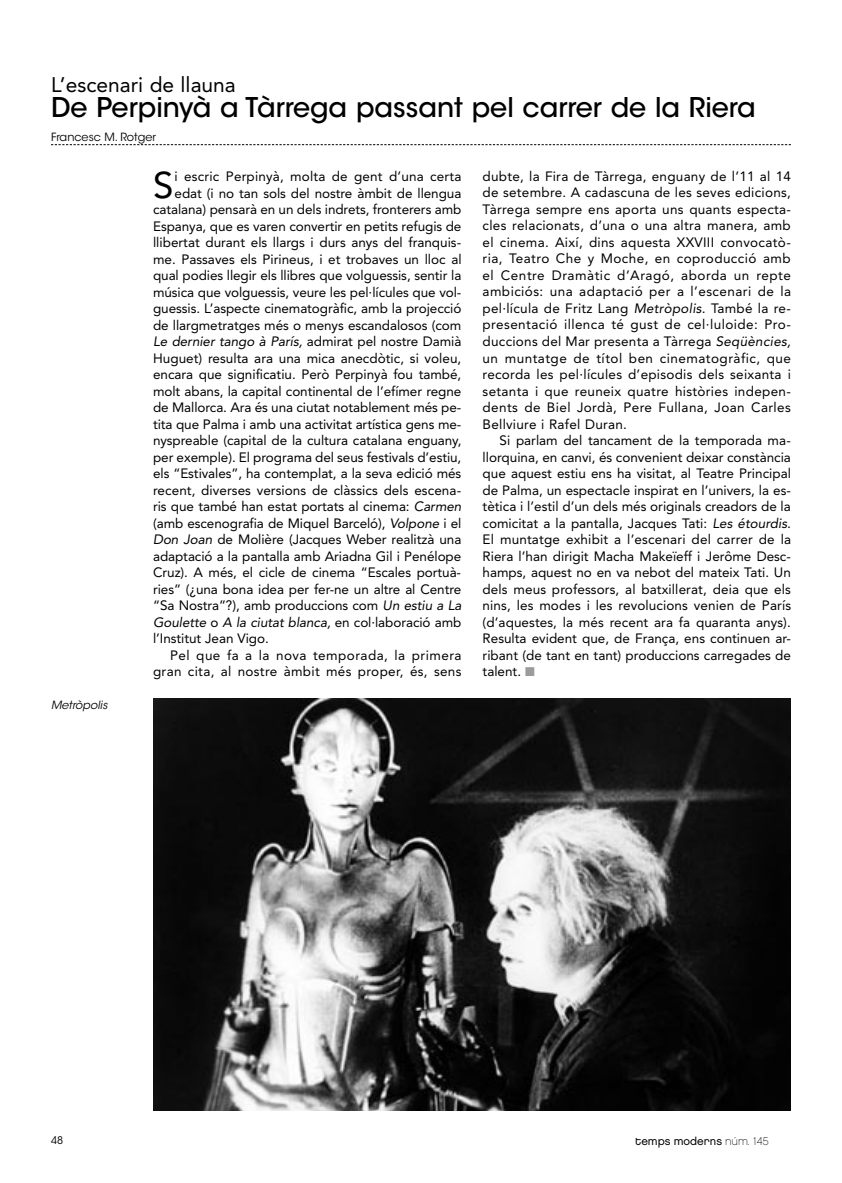
<style>
.page{position:relative;width:842px;height:1183px;background:#fff}
.page>*{position:absolute;margin:0;border:0;box-sizing:border-box;transform-origin:0 0}
.t1{font:36.75px "Avenir LT Std";color:#000}
.t2{font:500 27px "ITC Avant Garde Std";color:#000}
.t3{font:21px "Avenir LT Std";color:#000}
.t4{font:13.5px/16.5px "Avenir LT Std";letter-spacing:-.005em;color:#000;text-align:justify}
.t5{font:italic 13.5px "Avenir LT Std";letter-spacing:-.005em;color:#000}
.t6{font:13.5px "Avenir LT Std";letter-spacing:.025em;color:#000}
.t7{font:13.5px "Avenir LT Std";letter-spacing:.015em;color:#000}
.t8{font:13.5px "Avenir LT Std";letter-spacing:.035em;color:#000}
.t9{font:11.25px "Chalet London Nineteen Eighty";color:#000}
.t10{font:11.25px "ITC Avant Garde Std";color:#000}
.t11{font:italic 11.25px "ITC Avant Garde Std";color:#000}
.t12{font:10.5px "ITC Avant Garde Std";color:#000}
.s1{font-style:normal}
.s2{font-style:italic}
.s3{color:#9a9c9e}
.s4{font-family:"Chalet Paris Nineteen Eighty"}
</style>
<div class="page">
<svg style="left:51px;top:144px;width:740px;height:1px"></svg>
<hr style="left:841px;top:0;width:1px;height:1182px;background:#000">
<img style="left:153px;top:698px;width:638px;height:412px">
<h3 class="t3" style="left:51px;top:73px;width:186px">L’escenari de llauna</h3>
<h2 class="t2" style="left:51px;top:90px;width:706px">De Perpinyà a Tàrrega passant pel carrer de la Riera</h2>
<p class="t10" style="left:51px;top:130px;width:107px">Francesc M. Rotger</p>
<p class="t11" style="left:51px;top:698px;width:58px">Metròpolis</p>
<h1 class="t1" style="left:153px;top:163px;width:22px">S</h1>
<p class="t7" style="left:175px;top:168px;width:288px">i escric Perpinyà, molta de gent d’una certa</p>
<p class="t4" style="left:175px;top:185px;width:288px">edat (i no tan sols del nostre àmbit de llengua</p>
<p class="t4" style="left:153px;top:201px;width:310px">catalana) pensarà en un dels indrets, fronterers amb</p>
<p class="t4" style="left:153px;top:218px;width:310px">Espanya, que es varen convertir en petits refugis de</p>
<p class="t4" style="left:153px;top:234px;width:310px">llibertat durant els llargs i durs anys del franquis-</p>
<p class="t4" style="left:153px;top:251px;width:310px">me. Passaves els Pirineus, i et trobaves un lloc al</p>
<p class="t4" style="left:153px;top:267px;width:310px">qual podies llegir els llibres que volguessis, sentir la</p>
<p class="t4" style="left:153px;top:284px;width:310px">música que volguessis, veure les pel·lícules que vol-</p>
<p class="t4" style="left:153px;top:300px;width:310px">guessis. L’aspecte cinematogràfic, amb la projecció</p>
<p class="t4" style="left:153px;top:316px;width:310px">de llargmetratges més o menys escandalosos (com</p>
<p class="t5" style="left:153px;top:333px;width:310px">Le dernier tango à París, <span class="s1">admirat pel nostre Damià</span></p>
<p class="t4" style="left:153px;top:349px;width:310px">Huguet) resulta ara una mica anecdòtic, si voleu,</p>
<p class="t4" style="left:153px;top:366px;width:310px">encara que significatiu. Però Perpinyà fou també,</p>
<p class="t4" style="left:153px;top:382px;width:310px">molt abans, la capital continental de l’efímer regne</p>
<p class="t4" style="left:153px;top:399px;width:310px">de Mallorca. Ara és una ciutat notablement més pe-</p>
<p class="t4" style="left:153px;top:415px;width:310px">tita que Palma i amb una activitat artística gens me-</p>
<p class="t4" style="left:153px;top:432px;width:310px">nyspreable (capital de la cultura catalana enguany,</p>
<p class="t4" style="left:153px;top:448px;width:310px">per exemple). El programa del seus festivals d’estiu,</p>
<p class="t4" style="left:153px;top:465px;width:310px">els “Estivales”, ha contemplat, a la seva edició més</p>
<p class="t4" style="left:153px;top:481px;width:310px">recent, diverses versions de clàssics dels escena-</p>
<p class="t4" style="left:153px;top:498px;width:310px">ris que també han estat portats al cinema: <span class="s2">Carmen</span></p>
<p class="t4" style="left:153px;top:514px;width:310px">(amb escenografia de Miquel Barceló), <span class="s2">Volpone</span> i el</p>
<p class="t4" style="left:153px;top:531px;width:310px"><span class="s2">Don Joan</span> de Molière (Jacques Weber realitzà una</p>
<p class="t4" style="left:153px;top:547px;width:310px">adaptació a la pantalla amb Ariadna Gil i Penélope</p>
<p class="t4" style="left:153px;top:564px;width:310px">Cruz). A més, el cicle de cinema “Escales portuà-</p>
<p class="t4" style="left:153px;top:580px;width:310px">ries” (¿una bona idea per fer-ne un altre al Centre</p>
<p class="t4" style="left:153px;top:597px;width:310px">“Sa Nostra”?), amb produccions com <span class="s2">Un estiu a La</span></p>
<p class="t5" style="left:153px;top:614px;width:310px">Goulette <span class="s1">o</span> A la ciutat blanca, <span class="s1">en col·laboració amb</span></p>
<p class="t4" style="left:153px;top:630px;width:117px">l’Institut Jean Vigo.</p>
<p class="t8" style="left:170px;top:647px;width:293px">Pel que fa a la nova temporada, la primera</p>
<p class="t6" style="left:153px;top:663px;width:310px">gran cita, al nostre àmbit més proper, és, sens</p>
<p class="t4" style="left:483px;top:168px;width:310px">dubte, la Fira de Tàrrega, enguany de l’11 al 14 de setembre. A cadascuna de les seves edicions, Tàrrega sempre ens aporta uns quants especta&shy;cles relacionats, d’una o una altra manera, amb el cinema. Així, dins aquesta XXVIII convocatò&shy;ria, Teatro Che y Moche, en coproducció amb el Centre Dramàtic d’Aragó, aborda un repte ambiciós: una adaptació per a l’escenari de la pel·lícula de Fritz Lang <span class="s2">Metròpolis.</span> També la re&shy;presentació illenca té gust de cel·luloide: Pro&shy;duccions del Mar presenta a Tàrrega <span class="s2">Seqüències, </span>un muntatge de títol ben cinematogràfic, que recorda les pel·lícules d’episodis dels seixanta i setanta i que reuneix quatre històries indepen&shy;dents de Biel Jordà, Pere Fullana, Joan Carles Bellviure i Rafel Duran.</p>
<p class="t4" style="left:483px;top:432px;width:310px;text-indent:17px">Si parlam del tancament de la temporada ma&shy;llorquina, en canvi, és convenient deixar constància que aquest estiu ens ha visitat, al Teatre Principal de Palma, un espectacle inspirat en l’univers, la es&shy;tètica i l’estil d’un dels més originals creadors de la comicitat a la pantalla, Jacques Tati: <span class="s2">Les étourdis.<br></span>El muntatge exhibit a l’escenari del carrer de la Riera l’han dirigit Macha Makeïeff i Jerôme Desc&shy;hamps, aquest no en va nebot del mateix Tati. Un dels meus professors, al batxillerat, deia que els nins, les modes i les revolucions venien de París (d’aquestes, la més recent ara fa quaranta anys).<br>Resulta evident que, de França, ens continuen ar&shy;ribant (de tant en tant) produccions carregades de talent. <span class="s3">■</span></p>
<p class="t12" style="left:51px;top:1133px;width:14px">48</p>
<p class="t9" style="left:635px;top:1133px;width:135px">temps moderns <span class="s4">núm. 145</span></p>
</div>
